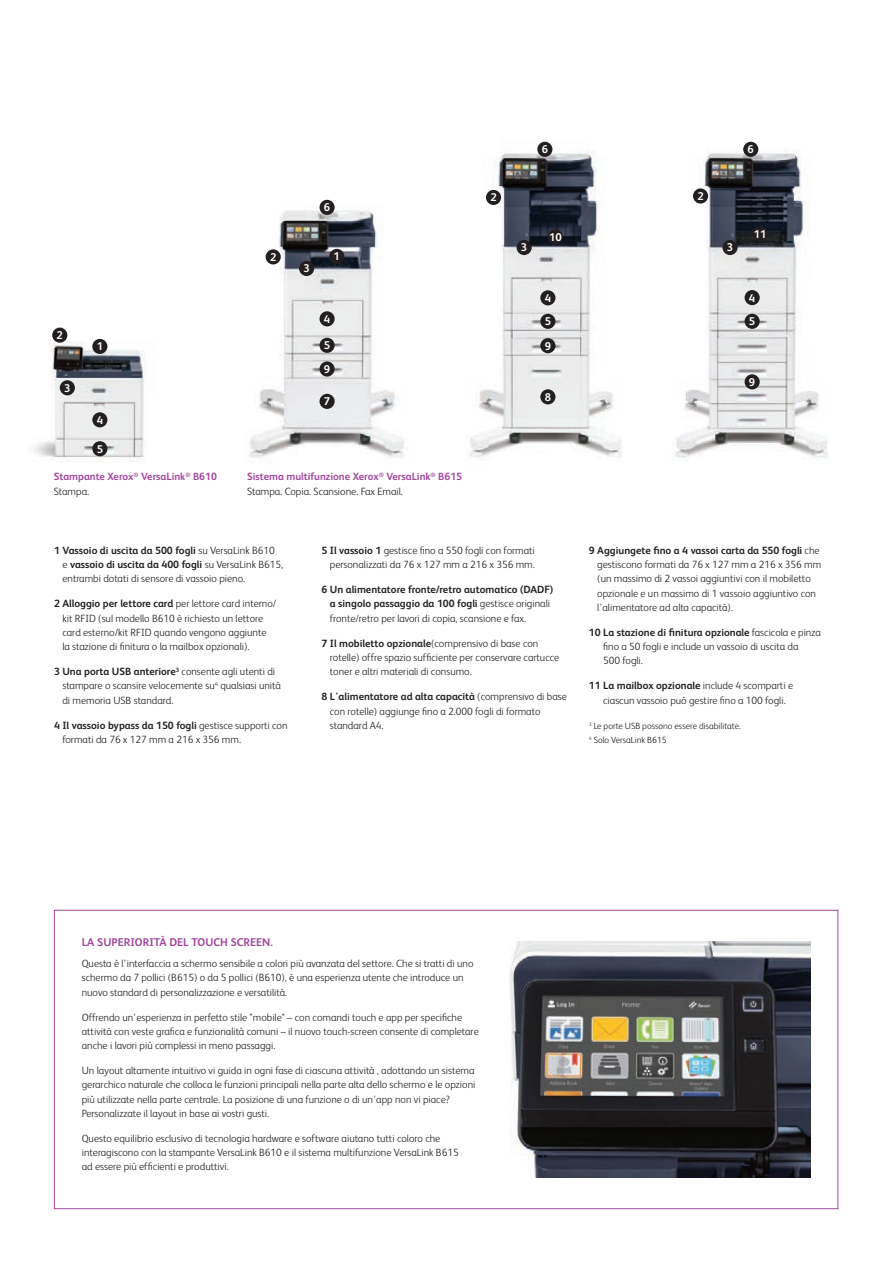
<style>
.page{position:relative;width:893px;height:1263px;background:#fff}
.page>*{position:absolute;margin:0;border:0;box-sizing:border-box;transform-origin:0 0}
.t1{font:700 11.25px "Xerox Sans";color:#fff}
.t2{font:700 11.25px "Xerox Sans";color:#a14599}
.t3{font:300 10.5px/14.2px "Xerox Sans";color:#231f20}
.t4{font:700 10.5px/14.2px "Xerox Sans";color:#231f20}
.t5{font:700 10.5px/14.2px "Xerox Sans";color:#a14599}
.t6{font:300 9px/14.2px "Xerox Sans";color:#231f20}
.s1{font-weight:300;color:#231f20}
.s2{font-weight:700}
.s3{font-weight:300}
</style>
<div class="page">
<img style="left:510px;top:942px;width:300px;height:235px">
<img style="left:34px;top:327px;width:112px;height:135px">
<img style="left:249px;top:199px;width:156px;height:259px">
<img style="left:469px;top:141px;width:153px;height:317px">
<img style="left:675px;top:148px;width:152px;height:310px">
<div style="left:92px;top:339px;width:15px;height:15px;background:#231f20;border-radius:50%"></div>
<div style="left:92px;top:412px;width:15px;height:15px;background:#231f20;border-radius:50%"></div>
<div style="left:319px;top:361px;width:16px;height:16px;background:#231f20;border-radius:50%"></div>
<div style="left:540px;top:338px;width:15px;height:15px;background:#231f20;border-radius:50%"></div>
<div style="left:319px;top:338px;width:16px;height:15px;background:#231f20;border-radius:50%"></div>
<div style="left:540px;top:314px;width:15px;height:15px;background:#231f20;border-radius:50%"></div>
<div style="left:745px;top:314px;width:15px;height:15px;background:#231f20;border-radius:50%"></div>
<div style="left:319px;top:311px;width:16px;height:15px;background:#231f20;border-radius:50%"></div>
<div style="left:540px;top:290px;width:15px;height:15px;background:#231f20;border-radius:50%"></div>
<div style="left:745px;top:290px;width:15px;height:15px;background:#231f20;border-radius:50%"></div>
<div style="left:319px;top:200px;width:16px;height:15px;background:#231f20;border-radius:50%"></div>
<div style="left:537px;top:142px;width:15px;height:15px;background:#231f20;border-radius:50%"></div>
<div style="left:743px;top:142px;width:15px;height:15px;background:#231f20;border-radius:50%"></div>
<div style="left:329px;top:249px;width:15px;height:15px;background:#231f20;border-radius:50%"></div>
<div style="left:548px;top:229px;width:15px;height:15px;background:#231f20;border-radius:50%"></div>
<div style="left:753px;top:226px;width:15px;height:15px;background:#231f20;border-radius:50%"></div>
<div style="left:299px;top:261px;width:15px;height:15px;background:#231f20;border-radius:50%"></div>
<div style="left:517px;top:240px;width:15px;height:15px;background:#231f20;border-radius:50%"></div>
<div style="left:722px;top:240px;width:16px;height:15px;background:#231f20;border-radius:50%"></div>
<div style="left:92px;top:441px;width:15px;height:15px;background:#231f20;border-radius:50%"></div>
<div style="left:319px;top:394px;width:16px;height:15px;background:#231f20;border-radius:50%"></div>
<div style="left:540px;top:389px;width:15px;height:15px;background:#231f20;border-radius:50%"></div>
<div style="left:745px;top:374px;width:15px;height:15px;background:#231f20;border-radius:50%"></div>
<div style="left:60px;top:380px;width:15px;height:15px;background:#231f20;border-radius:50%"></div>
<div style="left:52px;top:328px;width:15px;height:15px;background:#231f20;border-radius:50%"></div>
<div style="left:266px;top:249px;width:15px;height:15px;background:#231f20;border-radius:50%"></div>
<div style="left:486px;top:190px;width:15px;height:15px;background:#231f20;border-radius:50%"></div>
<div style="left:693px;top:188px;width:15px;height:16px;background:#231f20;border-radius:50%"></div>
<p class="t1" style="left:57px;top:327px;width:8px">2</p>
<p class="t1" style="left:64px;top:380px;width:8px">3</p>
<p class="t1" style="left:97px;top:339px;width:8px">1</p>
<p class="t1" style="left:97px;top:412px;width:8px">4</p>
<p class="t1" style="left:97px;top:441px;width:8px">5</p>
<p class="t1" style="left:270px;top:249px;width:8px">2</p>
<p class="t1" style="left:542px;top:142px;width:8px">6</p>
<p class="t1" style="left:748px;top:142px;width:8px">6</p>
<p class="t1" style="left:303px;top:261px;width:8px">3</p>
<p class="t1" style="left:324px;top:200px;width:8px">6</p>
<p class="t1" style="left:334px;top:249px;width:8px">1</p>
<p class="t1" style="left:490px;top:190px;width:8px">2</p>
<p class="t1" style="left:697px;top:188px;width:8px">2</p>
<p class="t1" style="left:549px;top:229px;width:14px">10</p>
<p class="t1" style="left:754px;top:226px;width:14px">11</p>
<p class="t1" style="left:521px;top:240px;width:8px">3</p>
<p class="t1" style="left:727px;top:240px;width:8px">3</p>
<p class="t1" style="left:545px;top:290px;width:8px">4</p>
<p class="t1" style="left:749px;top:290px;width:8px">4</p>
<p class="t1" style="left:324px;top:311px;width:8px">4</p>
<p class="t1" style="left:545px;top:314px;width:8px">5</p>
<p class="t1" style="left:749px;top:314px;width:8px">5</p>
<p class="t1" style="left:324px;top:338px;width:8px">5</p>
<p class="t1" style="left:545px;top:338px;width:8px">9</p>
<p class="t1" style="left:324px;top:361px;width:8px">9</p>
<p class="t1" style="left:324px;top:394px;width:8px">7</p>
<p class="t1" style="left:545px;top:389px;width:8px">8</p>
<p class="t1" style="left:749px;top:374px;width:8px">9</p>
<p class="t5" style="left:54px;top:469px;width:165px">Stampante Xerox<sup>®</sup> VersaLink<sup>®</sup> B610<br><span class="s1">Stampa.</span></p>
<p class="t5" style="left:247px;top:469px;width:217px">Sistema multifunzione Xerox<sup>®</sup> VersaLink<sup>®</sup> B615<br><span class="s1">Stampa. Copia. Scansione. Fax Email.</span></p>
<p class="t3" style="left:62px;top:543px;width:222px;text-indent:-8px"><span class="s2">1 Vassoio di uscita da 500 fogli</span> su VersaLink B610<br>e <span class="s2">vassoio di uscita da 400 fogli</span> su VersaLink B615, entrambi dotati di sensore di vassoio pieno.</p>
<p class="t3" style="left:62px;top:596px;width:215px;text-indent:-8px"><span class="s2">2 Alloggio per lettore card</span> per lettore card interno/ kit RFID (sul modello B610 è richiesto un lettore card esterno/kit RFID quando vengono aggiunte la stazione di finitura o la mailbox opzionali).</p>
<p class="t3" style="left:62px;top:664px;width:220px;text-indent:-8px"><span class="s2">3 Una porta USB anteriore</span><sup>3</sup> consente agli utenti di stampare o scansire velocemente su<sup>4</sup> qualsiasi unità di memoria USB standard.</p>
<p class="t3" style="left:62px;top:717px;width:227px;text-indent:-8px"><span class="s2">4 Il vassoio bypass da 150 fogli</span> gestisce supporti con formati da 76 x 127 mm a 216 x 356 mm.</p>
<p class="t3" style="left:321px;top:543px;width:215px;text-align:right"><span class="s2">5 Il vassoio 1</span> gestisce fino a 550 fogli con formati personalizzati da 76 x 127 mm a 216 x 356 mm.</p>
<p class="t4" style="left:330px;top:582px;width:225px;text-indent:-8px">6 Un alimentatore fronte/retro automatico (DADF) a singolo passaggio da 100 fogli <span class="s3">gestisce originali fronte/retro per lavori di copia, scansione e fax.</span></p>
<p class="t3" style="left:330px;top:635px;width:231px;text-indent:-8px"><span class="s2">7 Il mobiletto opzionale</span>(comprensivo di base con rotelle) offre spazio sufficiente per conservare cartucce toner e altri materiali di consumo.</p>
<p class="t3" style="left:330px;top:689px;width:238px;text-indent:-8px"><span class="s2">8 L'alimentatore ad alta capacità</span> (comprensivo di base con rotelle) aggiunge fino a 2.000 fogli di formato standard A4.</p>
<p class="t3" style="left:597px;top:543px;width:226px;text-indent:-8px"><span class="s2">9 Aggiungete fino a 4 vassoi carta da 550 fogli</span> che gestiscono formati da 76 x 127 mm a 216 x 356 mm (un massimo di 2 vassoi aggiuntivi con il mobiletto opzionale e un massimo di 1 vassoio aggiuntivo con l'alimentatore ad alta capacità).</p>
<p class="t3" style="left:603px;top:625px;width:219px;text-indent:-14px"><span class="s2">10 La stazione di finitura opzionale</span> fascicola e pinza fino a 50 fogli e include un vassoio di uscita da<br>500 fogli.</p>
<p class="t3" style="left:603px;top:678px;width:191px;text-indent:-14px"><span class="s2">11 La mailbox opzionale</span> include 4 scomparti e ciascun vassoio può gestire fino a 100 fogli.</p>
<p class="t6" style="left:589px;top:718px;width:153px"><sup>3</sup> Le porte USB possono essere disabilitate.<br><sup>4</sup> Solo VersaLink B615</p>
<p class="t2" style="left:82px;top:935px;width:193px">LA SUPERIORITÀ DEL TOUCH SCREEN.</p>
<p class="t3" style="left:82px;top:956px;width:393px">Questa è l'interfaccia a schermo sensibile a colori più avanzata del settore. Che si tratti di uno schermo da 7 pollici (B615) o da 5 pollici (B610), è una esperienza utente che introduce un nuovo standard di personalizzazione e versatilità.</p>
<p class="t3" style="left:82px;top:1009px;width:399px">Offrendo un'esperienza in perfetto stile "mobile" – con comandi touch e app per specifiche attività con veste grafica e funzionalità comuni – il nuovo touch-screen consente di completare anche i lavori più complessi in meno passaggi.</p>
<p class="t3" style="left:82px;top:1063px;width:395px">Un layout altamente intuitivo vi guida in ogni fase di ciascuna attività , adottando un sistema gerarchico naturale che colloca le funzioni principali nella parte alta dello schermo e le opzioni più utilizzate nella parte centrale. La posizione di una funzione o di un'app non vi piace?<br>Personalizzate il layout in base ai vostri gusti.</p>
<p class="t3" style="left:82px;top:1131px;width:378px">Questo equilibrio esclusivo di tecnologia hardware e software aiutano tutti coloro che interagiscono con la stampante VersaLink B610 e il sistema multifunzione VersaLink B615 ad essere più efficienti e produttivi.</p>
</div>
